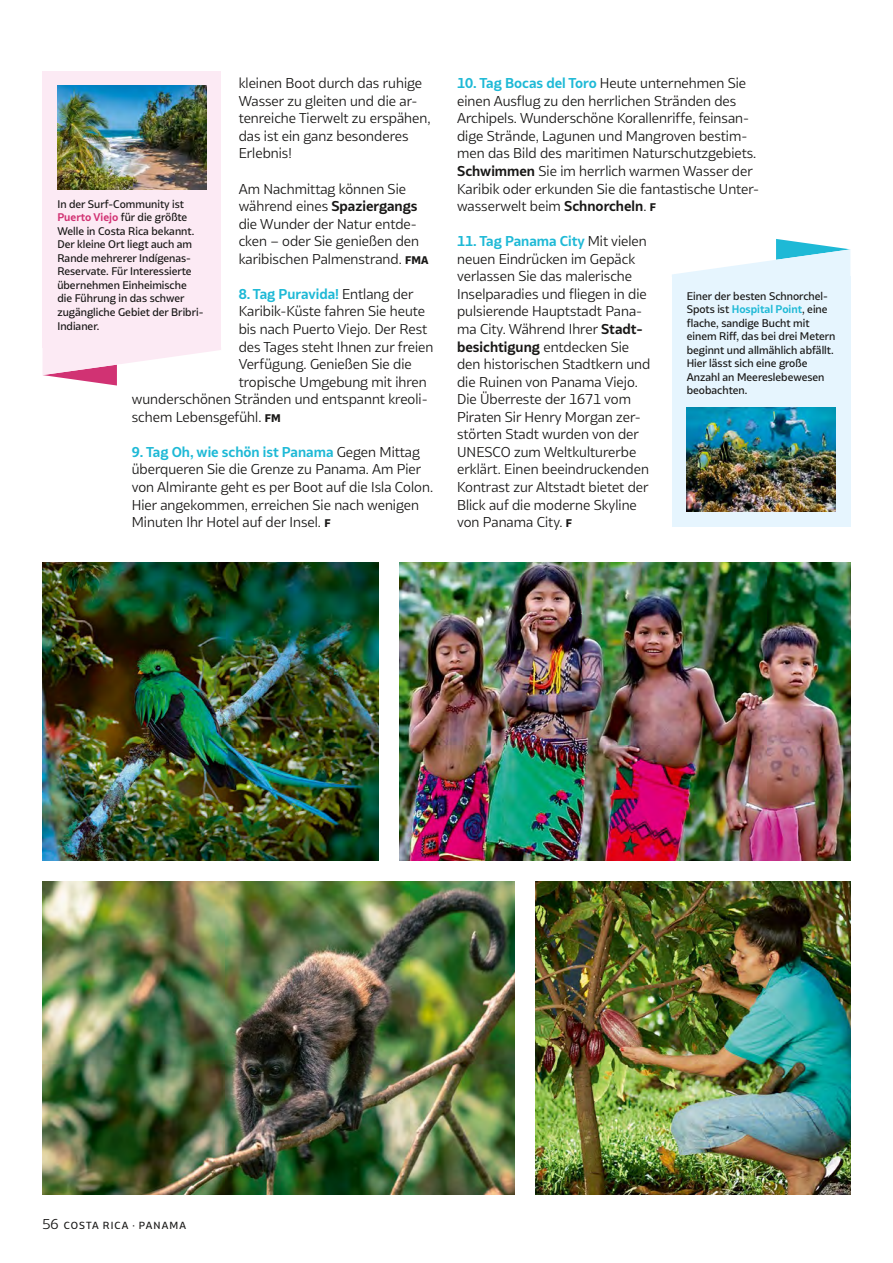
<style>
.page{position:relative;width:893px;height:1263px;background:#fff}
.page>*{position:absolute;margin:0;border:0;box-sizing:border-box;transform-origin:0 0}
.t1{font:13.5px/17.5px "Bw Glenn Sans";color:#181716}
.t2{font:700 13.5px "Bw Glenn Sans";color:#1eb9d6}
.t3{font:500 10.5px/13.5px "Bw Glenn Sans";color:#181716}
.t4{font:500 9.75px "Bw Glenn Sans";letter-spacing:.115em;color:#181716}
.s1{font-weight:700}
.s2{font-weight:800;font-size:10.5px}
.s3{font-weight:400;color:#181716}
.s4{font-weight:700;color:#1eb9d6}
.s5{font-weight:700;color:#d13273}
.s6{font-weight:400;font-size:13.5px}
</style>
<div class="page">
<img style="left:43px;top:882px;width:471px;height:312px">
<img style="left:536px;top:882px;width:314px;height:312px">
<img style="left:43px;top:562px;width:335px;height:298px">
<div style="left:43px;top:71px;width:178px;height:276px;background:#fceaf4"></div>
<img style="left:57px;top:86px;width:149px;height:104px">
<svg style="left:43px;top:347px;width:178px;height:38px"></svg>
<div style="left:672px;top:277px;width:178px;height:250px;background:#e6f5fe"></div>
<img style="left:687px;top:408px;width:149px;height:104px">
<svg style="left:672px;top:239px;width:178px;height:38px"></svg>
<img style="left:400px;top:562px;width:450px;height:298px">
<p class="t1" style="left:239px;top:74px;width:193px">kleinen Boot durch das ruhige<br>Wasser zu gleiten und die ar&shy;tenreiche Tierwelt zu erspähen, das ist ein ganz besonderes<br>Erlebnis!</p>
<p class="t1" style="left:239px;top:180px;width:191px">Am Nachmittag können Sie während eines <span class="s1">Spaziergangs </span>die Wunder der Natur entde&shy;cken – oder Sie genießen den karibischen Palmenstrand. <span class="s2">FMA</span></p>
<p class="t2" style="left:239px;top:285px;width:177px">8. Tag Puravida! <span class="s3">Entlang der</span></p>
<p class="t1" style="left:239px;top:303px;width:188px">Karibik-Küste fahren Sie heute</p>
<p class="t1" style="left:239px;top:320px;width:190px">bis nach Puerto Viejo. Der Rest</p>
<p class="t1" style="left:239px;top:338px;width:196px">des Tages steht Ihnen zur freien</p>
<p class="t1" style="left:239px;top:355px;width:175px">Verfügung. Genießen Sie die</p>
<p class="t1" style="left:239px;top:373px;width:190px">tropische Umgebung mit ihren</p>
<p class="t1" style="left:132px;top:390px;width:297px">wunderschönen Stränden und entspannt kreoli-</p>
<p class="t1" style="left:132px;top:408px;width:150px">schem Lebensgefühl. <span class="s2">FM</span></p>
<p class="t1" style="left:132px;top:443px;width:303px"><span class="s4">9. Tag Oh, wie schön ist Panama</span> Gegen Mittag überqueren Sie die Grenze zu Panama. Am Pier von Almirante geht es per Boot auf die Isla Colon.<br>Hier angekommen, erreichen Sie nach wenigen Minuten Ihr Hotel auf der Insel. <span class="s2">F</span></p>
<p class="t3" style="left:57px;top:197px;width:148px">In der Surf-Community ist<br><span class="s5">Puerto Viejo</span> für die größte<br>Welle in Costa Rica bekannt.<br>Der kleine Ort liegt auch am<br>Rande mehrerer Indígenas-<br>Reservate. Für Interessierte übernehmen Einheimische die Führung in das schwer zugängliche Gebiet der Bribri-<br>Indianer.</p>
<p class="t1" style="left:457px;top:74px;width:304px"><span class="s4">10. Tag Bocas del Toro</span> Heute unternehmen Sie einen Ausflug zu den herrlichen Stränden des Archipels. Wunderschöne Korallenriffe, feinsan&shy;dige Strände, Lagunen und Mangroven bestim&shy;men das Bild des maritimen Naturschutzgebiets.<br><span class="s1">Schwimmen</span> Sie im herrlich warmen Wasser der Karibik oder erkunden Sie die fantastische Unter&shy;wasserwelt beim <span class="s1">Schnorcheln</span>. <span class="s2">F</span></p>
<p class="t1" style="left:457px;top:232px;width:195px"><span class="s4">11. Tag Panama City</span> Mit vielen neuen Eindrücken im Gepäck verlassen Sie das malerische<br>Inselparadies und fliegen in die pulsierende Hauptstadt Pana&shy;ma City. Während Ihrer <span class="s1">Stadt&shy;besichtigung</span> entdecken Sie den historischen Stadtkern und die Ruinen von Panama Viejo.<br>Die Überreste der 1671 vom<br>Piraten Sir Henry Morgan zer&shy;störten Stadt wurden von der<br>UNESCO zum Weltkulturerbe erklärt. Einen beeindruckenden<br>Kontrast zur Altstadt bietet der<br>Blick auf die moderne Skyline von Panama City. <span class="s2">F</span></p>
<p class="t3" style="left:687px;top:289px;width:150px">Einer der besten Schnorchel-<br>Spots ist <span class="s4">Hospital Point</span>, eine flache, sandige Bucht mit einem Riff, das bei drei Metern beginnt und allmählich abfällt.<br>Hier lässt sich eine große<br>Anzahl an Meereslebewesen beobachten.</p>
<p class="t4" style="left:43px;top:1219px;width:145px"><span class="s6">56</span> COSTA RICA · PANAMA</p>
</div>
